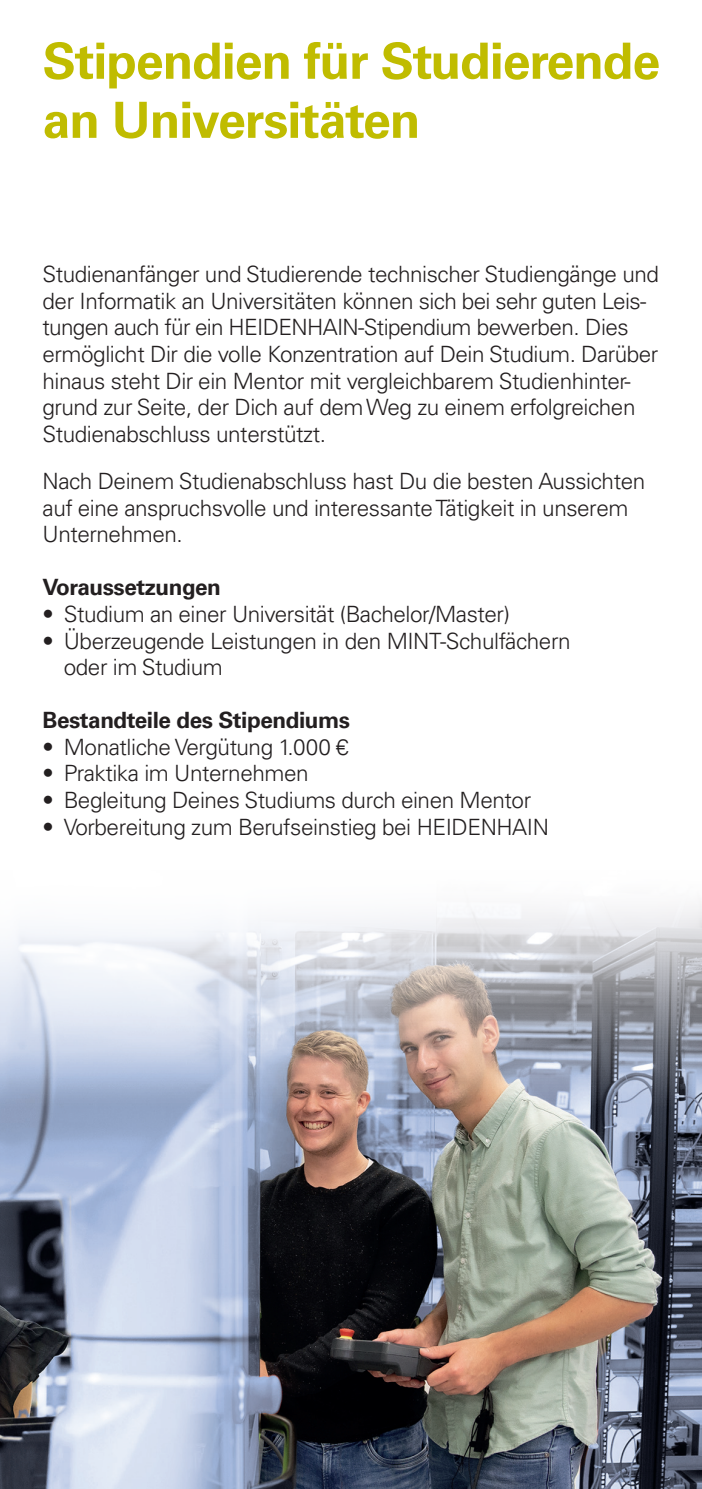
<style>
.page{position:relative;width:702px;height:1489px;background:#fff}
.page>*{position:absolute;margin:0;border:0;box-sizing:border-box;transform-origin:0 0}
.t1{font:700 50px/59px "Univers LT Pro 65";letter-spacing:-.02em;color:#c0bc00}
.t2{font:300 22.5px/26.5px "Univers LT Pro 45";letter-spacing:-.02em;color:#231f20}
.t3{font:700 22.5px "Univers LT Pro 65";letter-spacing:-.02em;color:#231f20}
</style>
<div class="page">
<img style="left:0;top:903px;width:702px;height:585px">
<h1 class="t1" style="left:43px;top:29px;width:619px">Stipendien für Studierende an Universitäten</h1>
<p class="t2" style="left:43px;top:260px;width:618px">Studienanfänger und Studierende technischer Studiengänge und der Informatik an Universitäten können sich bei sehr guten Leis&shy;tungen auch für ein HEIDENHAIN-Stipendium bewerben. Dies ermöglicht Dir die volle Konzentration auf Dein Studium. Darüber hinaus steht Dir ein Mentor mit vergleichbarem Studienhinter&shy;grund zur Seite, der Dich auf dem Weg zu einem erfolgreichen Studienabschluss unterstützt.</p>
<p class="t2" style="left:43px;top:467px;width:604px">Nach Deinem Studienabschluss hast Du die besten Aussichten auf eine anspruchsvolle und interessante Tätigkeit in unserem<br>Unternehmen.</p>
<p class="t3" style="left:43px;top:571px;width:180px">Voraussetzungen</p>
<p class="t2" style="left:43px;top:600px;width:469px">• Studium an einer Universität (Bachelor/Master)</p>
<p class="t2" style="left:64px;top:626px;width:508px;text-indent:-21px">• Überzeugende Leistungen in den MINT-Schulfächern oder im Studium</p>
<p class="t3" style="left:43px;top:704px;width:309px">Bestandteile des Stipendiums</p>
<p class="t2" style="left:43px;top:733px;width:290px">• Monatliche Vergütung 1.000</p>
<p class="t2" style="left:43px;top:759px;width:267px">• Praktika im Unternehmen</p>
<p class="t2" style="left:43px;top:786px;width:490px">• Begleitung Deines Studiums durch einen Mentor</p>
<p class="t2" style="left:43px;top:812px;width:508px">• Vorbereitung zum Berufseinstieg bei HEIDENHAIN</p>
</div>
